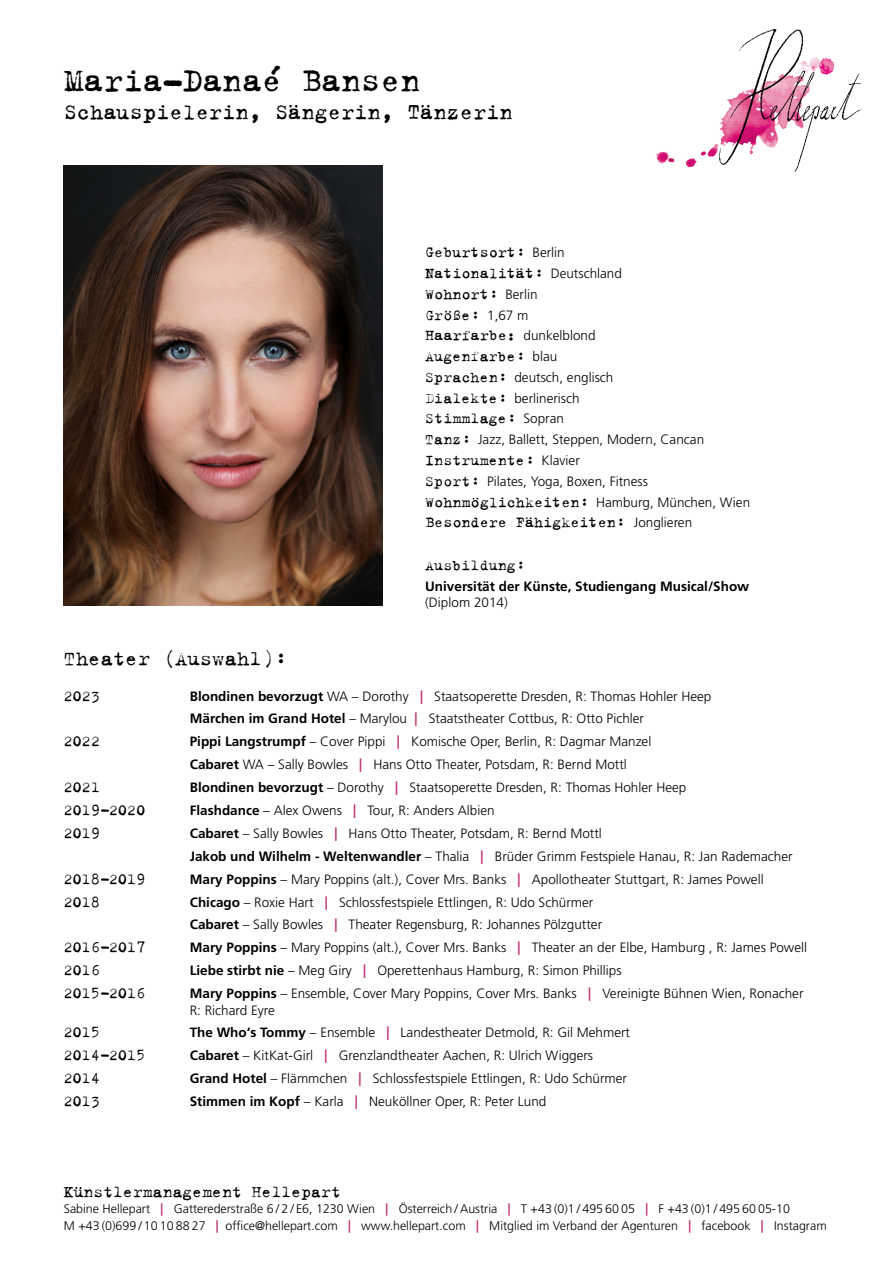
<style>
.page{position:relative;width:893px;height:1263px;background:#fff}
.page>*{position:absolute;margin:0;border:0;box-sizing:border-box;transform-origin:0 0}
.t1{font:36px "Trixie";color:#000}
.t2{font:24px "Trixie";color:#000}
.t3{font:22.5px "Trixie Text";color:#000}
.t4{font:18px "Trixie Text";color:#000}
.t5{font:16.5px "Trixie Text";color:#000}
.t6{font:16.5px/20.7px "Trixie";color:#000}
.t7{font:300 13.5px/23px "Frutiger LT Std";color:#000}
.t8{font:700 13.5px "Frutiger CE";color:#000}
.t9{font:300 12.45px/16.5px "Frutiger LT Std";color:#000}
.s1{font-family:"Trixie Text"}
.s2{font-family:"Frutiger LT Std";font-weight:300;font-size:13.5px}
.s3{font-family:"Trixie";font-weight:400;font-size:16.5px}
.s4{font-family:"Trixie Text";font-weight:400;font-size:16.5px}
.s5{font-family:"Frutiger CE";font-weight:700}
.s6{font-family:"Frutiger CE";font-weight:700;color:#bf2d6e}
</style>
<div class="page">
<img style="left:705px;top:29px;width:157px;height:143px">
<img style="left:64px;top:166px;width:319px;height:440px">
<h1 class="t1" style="left:64px;top:57px;width:358px">Maria-Danaé Bansen</h1>
<h2 class="t2" style="left:64px;top:97px;width:450px">Schauspielerin, Sängerin, Tänzerin</h2>
<p class="t6" style="left:425px;top:242px;width:198px">Geburtsort<span class="s1">:</span> <span class="s2">Berlin<br></span>Nationalität<span class="s1">:</span> <span class="s2">Deutschland<br></span>Wohnort<span class="s1">:</span> <span class="s2">Berlin</span></p>
<p class="t5" style="left:425px;top:305px;width:105px">Größe: <span class="s2">1,67 m</span></p>
<p class="t7" style="left:425px;top:324px;width:172px"><span class="s3">Haarfarbe:</span> dunkelblond</p>
<p class="t5" style="left:425px;top:347px;width:134px">Augenfarbe: <span class="s2">blau</span></p>
<p class="t7" style="left:425px;top:367px;width:190px;line-height:20.7px"><span class="s4">Sprachen:</span> deutsch, englisch<br><span class="s4">Dialekte:</span> berlinerisch</p>
<p class="t5" style="left:425px;top:409px;width:140px">Stimmlage: <span class="s2">Sopran</span></p>
<p class="t7" style="left:425px;top:428px;width:280px"><span class="s4">Tanz:</span> Jazz, Ballett, Steppen, Modern, Cancan</p>
<p class="t5" style="left:425px;top:450px;width:156px">Instrumente: <span class="s2">Klavier</span></p>
<p class="t7" style="left:425px;top:471px;width:326px;line-height:20.7px"><span class="s4">Sport:</span> Pilates, Yoga, Boxen, Fitness<br><span class="s3">Wohnmöglichkeiten</span><span class="s4">:</span> Hamburg, München, Wien</p>
<p class="t6" style="left:425px;top:512px;width:268px">Besondere Fähigkeiten<span class="s1">:</span> <span class="s2">Jonglieren</span></p>
<p class="t5" style="left:425px;top:555px;width:101px">Ausbildung:</p>
<p class="t8" style="left:425px;top:578px;width:326px">Universität der Künste, Studiengang Musical/Show</p>
<p class="t7" style="left:425px;top:591px;width:84px">(Diplom 2014)</p>
<h3 class="t3" style="left:64px;top:645px;width:224px">Theater (Auswahl):</h3>
<p class="t5" style="left:64px;top:686px;width:38px">2023</p>
<p class="t7" style="left:190px;top:685px;width:523px"><span class="s5">Blondinen bevorzugt</span> WA – Dorothy <span class="s6">|</span> Staatsoperette Dresden, R: Thomas Hohler Heep<br><span class="s5">Märchen im Grand Hotel</span> – Marylou <span class="s6">|</span> Staatstheater Cottbus, R: Otto Pichler</p>
<p class="t5" style="left:64px;top:732px;width:38px">2022</p>
<p class="t7" style="left:190px;top:730px;width:463px"><span class="s5">Pippi Langstrumpf</span> – Cover Pippi <span class="s6">|</span> Komische Oper, Berlin, R: Dagmar Manzel<br><span class="s5">Cabaret</span> WA – Sally Bowles <span class="s6">|</span> Hans Otto Theater, Potsdam, R: Bernd Mottl</p>
<p class="t5" style="left:64px;top:777px;width:38px">2021</p>
<p class="t7" style="left:190px;top:776px;width:498px"><span class="s5">Blondinen bevorzugt</span> – Dorothy <span class="s6">|</span> Staatsoperette Dresden, R: Thomas Hohler Heep</p>
<p class="t5" style="left:64px;top:800px;width:83px">2019-2020</p>
<p class="t7" style="left:190px;top:799px;width:306px"><span class="s5">Flashdance</span> – Alex Owens <span class="s6">|</span> Tour, R: Anders Albien</p>
<p class="t5" style="left:64px;top:823px;width:38px">2019</p>
<p class="t7" style="left:190px;top:822px;width:604px"><span class="s5">Cabaret</span> – Sally Bowles <span class="s6">|</span> Hans Otto Theater, Potsdam, R: Bernd Mottl<br><span class="s5">Jakob und Wilhelm - Weltenwandler</span> – Thalia <span class="s6">|</span> Brüder Grimm Festspiele Hanau, R: Jan Rademacher</p>
<p class="t5" style="left:64px;top:869px;width:83px">2018-2019</p>
<p class="t7" style="left:190px;top:868px;width:575px"><span class="s5">Mary Poppins</span> – Mary Poppins (alt.), Cover Mrs. Banks <span class="s6">|</span> Apollotheater Stuttgart, R: James Powell</p>
<p class="t5" style="left:64px;top:892px;width:38px">2018</p>
<p class="t7" style="left:190px;top:890px;width:414px"><span class="s5">Chicago</span> – Roxie Hart <span class="s6">|</span> Schlossfestspiele Ettlingen, R: Udo Schürmer<br><span class="s5">Cabaret</span> – Sally Bowles <span class="s6">|</span> Theater Regensburg, R: Johannes Pölzgutter</p>
<p class="t5" style="left:64px;top:938px;width:83px">2016–2017</p>
<p class="t7" style="left:190px;top:936px;width:619px"><span class="s5">Mary Poppins</span> – Mary Poppins (alt.), Cover Mrs. Banks <span class="s6">|</span> Theater an der Elbe, Hamburg , R: James Powell</p>
<p class="t5" style="left:64px;top:960px;width:38px">2016</p>
<p class="t7" style="left:190px;top:959px;width:433px"><span class="s5">Liebe stirbt nie</span> – Meg Giry <span class="s6">|</span> Operettenhaus Hamburg, R: Simon Phillips</p>
<p class="t5" style="left:64px;top:983px;width:83px">2015–2016</p>
<p class="t7" style="left:190px;top:985px;width:615px;line-height:16.5px"><span class="s5">Mary Poppins</span> – Ensemble, Cover Mary Poppins, Cover Mrs. Banks <span class="s6">|</span> Vereinigte Bühnen Wien, Ronacher<br>R: Richard Eyre</p>
<p class="t5" style="left:64px;top:1023px;width:38px">2015</p>
<p class="t7" style="left:190px;top:1021px;width:442px"><span class="s5">The Who‘s Tommy</span> – Ensemble <span class="s6">|</span> Landestheater Detmold, R: Gil Mehmert</p>
<p class="t5" style="left:64px;top:1046px;width:83px">2014–2015</p>
<p class="t7" style="left:190px;top:1044px;width:405px"><span class="s5">Cabaret</span> – KitKat-Girl <span class="s6">|</span> Grenzlandtheater Aachen, R: Ulrich Wiggers</p>
<p class="t5" style="left:64px;top:1068px;width:38px">2014</p>
<p class="t7" style="left:190px;top:1067px;width:439px"><span class="s5">Grand Hotel</span> – Flämmchen <span class="s6">|</span> Schlossfestspiele Ettlingen, R: Udo Schürmer</p>
<p class="t5" style="left:64px;top:1091px;width:38px">2013</p>
<p class="t7" style="left:190px;top:1090px;width:358px"><span class="s5">Stimmen im Kopf</span> – Karla <span class="s6">|</span> Neuköllner Oper, R: Peter Lund</p>
<h3 class="t4" style="left:64px;top:1181px;width:279px">Künstlermanagement Hellepart</h3>
<p class="t9" style="left:64px;top:1201px;width:764px">Sabine Hellepart <span class="s6">|</span> Gatterederstraße 6 / 2 / E6, 1230 Wien <span class="s6">|</span> Österreich / Austria <span class="s6">|</span> T +43 (0)1 / 495 60 05 <span class="s6">|</span> F +43 (0)1 / 495 60 05-10<br>M +43 (0)699 / 10 10 88 27 <span class="s6">|</span> office@hellepart.com <span class="s6">|</span> www.hellepart.com <span class="s6">|</span> Mitglied im Verband der Agenturen <span class="s6">|</span> facebook <span class="s6">|</span> Instagram</p>
</div>
